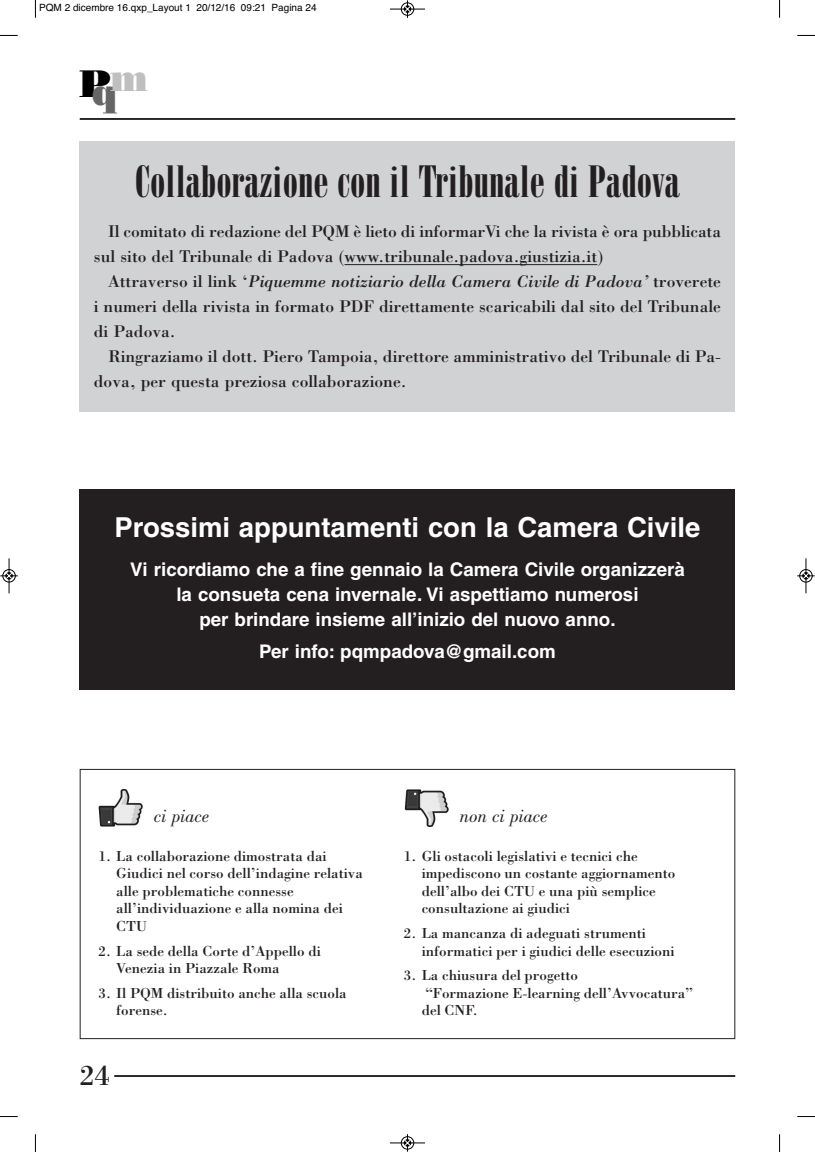
<style>
.page{position:relative;width:815px;height:1152px;background:#fff}
.page>*{position:absolute;margin:0;border:0;box-sizing:border-box;transform-origin:0 0}
.t1{font:43.75px "Bodoni Poster Compressed";color:#231f20;scale:1.05 1}
.t2{font:38.38px "Bodoni Poster";color:#000}
.t3{font:30px "Bodoni";color:#231f20}
.t4{font:700 27.5px "Helvetica";color:#fff}
.t5{font:700 18.75px/25px "Helvetica";color:#fff;text-align:center}
.t6{font:italic 18.75px "Bodoni";color:#231f20}
.t7{font:17.5px/25px "Bodoni";color:#231f20}
.t8{font:15px/17.5px "Bodoni";color:#231f20}
.t9{font:10px "Helvetica";color:#000}
.s1{color:#666}
.s2{color:#bfbfbf}
.s3{font-style:italic}
</style>
<div class="page">
<hr style="left:80px;top:118px;width:655px;height:2px;background:#231f20">
<hr style="left:114px;top:1075px;width:621px;height:2px;background:#231f20">
<div style="left:80px;top:142px;width:655px;height:270px;background:#d1d2d4"></div>
<hr style="left:345px;top:264px;width:252px;height:1px;background:#231f20">
<div style="left:80px;top:769px;width:655px;height:270px;border:1px solid #231f20"></div>
<img style="left:98px;top:789px;width:45px;height:37px">
<img style="left:404px;top:789px;width:45px;height:37px">
<div style="left:80px;top:489px;width:655px;height:201px;background:#231f20"></div>
<svg style="left:35px;top:0;width:1px;height:18px"></svg>
<svg style="left:0;top:35px;width:18px;height:1px"></svg>
<svg style="left:779px;top:0;width:1px;height:18px"></svg>
<svg style="left:797px;top:35px;width:18px;height:1px"></svg>
<svg style="left:35px;top:1134px;width:1px;height:18px"></svg>
<svg style="left:0;top:1116px;width:18px;height:1px"></svg>
<svg style="left:779px;top:1134px;width:1px;height:18px"></svg>
<svg style="left:797px;top:1116px;width:18px;height:1px"></svg>
<div style="left:401px;top:2px;width:13px;height:14px;border:1px solid #fff;border-radius:50%"></div>
<hr style="left:390px;top:9px;width:35px;height:1px;background:#000">
<div style="left:401px;top:3px;width:13px;height:12px;border:1px solid #000;border-radius:50%"></div>
<svg style="left:404px;top:0;width:7px;height:18px"></svg>
<hr style="left:390px;top:1142px;width:35px;height:1px;background:#000">
<div style="left:401px;top:1136px;width:13px;height:13px;border:1px solid #000;border-radius:50%"></div>
<svg style="left:404px;top:1134px;width:7px;height:17px"></svg>
<div style="left:2px;top:569px;width:14px;height:13px;border:1px solid #fff;border-radius:50%"></div>
<hr style="left:9px;top:558px;width:1px;height:35px;background:#000">
<div style="left:3px;top:569px;width:12px;height:13px;border:1px solid #000;border-radius:50%"></div>
<svg style="left:0;top:572px;width:18px;height:7px"></svg>
<div style="left:799px;top:569px;width:14px;height:13px;border:1px solid #fff;border-radius:50%"></div>
<hr style="left:806px;top:558px;width:1px;height:35px;background:#000">
<div style="left:800px;top:569px;width:12px;height:13px;border:1px solid #000;border-radius:50%"></div>
<svg style="left:797px;top:572px;width:18px;height:7px"></svg>
<p class="t9" style="left:39px;top:2px;width:279px">PQM 2 dicembre 16.qxp_Layout 1 20/12/16 09:21 Pagina 24</p>
<h2 class="t2" style="left:80px;top:61px;width:70px">P<span class="s1">q</span><span class="s2">m</span></h2>
<h1 class="t1" style="left:135px;top:165px;width:521px">Collaborazione con il Tribunale di Padova</h1>
<p class="t7" style="left:94px;top:219px;width:629px;text-indent:14px">Il comitato di redazione del PQM è lieto di informarVi che la rivista è ora pubblicata sul sito del Tribunale di Padova (www.tribunale.padova.giustizia.it)</p>
<p class="t7" style="left:94px;top:269px;width:629px;text-align:justify;text-indent:14px">Attraverso il link ‘<span class="s3">Piquemme notiziario della Camera Civile di Padova’</span> troverete i numeri della rivista in formato PDF direttamente scaricabili dal sito del Tribunale di Padova.</p>
<p class="t7" style="left:94px;top:344px;width:629px;text-indent:14px">Ringraziamo il dott. Piero Tampoia, direttore amministrativo del Tribunale di Pa&shy;dova, per questa preziosa collaborazione.</p>
<h3 class="t4" style="left:115px;top:517px;width:587px">Prossimi appuntamenti con la Camera Civile</h3>
<p class="t5" style="left:130px;top:558px;width:556px">Vi ricordiamo che a fine gennaio la Camera Civile organizzerà la consueta cena invernale. Vi aspettiamo numerosi<br>per brindare insieme all’inizio del nuovo anno.</p>
<p class="t5" style="left:259px;top:641px;width:298px">Per info: pqmpadova@gmail.com</p>
<p class="t6" style="left:154px;top:809px;width:57px">ci piace</p>
<p class="t6" style="left:460px;top:809px;width:89px">non ci piace</p>
<p class="t8" style="left:116px;top:847px;width:248px;text-indent:-18px">1. La collaborazione dimostrata dai<br>Giudici nel corso dell’indagine relativa alle problematiche connesse all’individuazione e alla nomina dei<br>CTU</p>
<p class="t8" style="left:116px;top:941px;width:206px;text-indent:-18px">2. La sede della Corte d’Appello di<br>Venezia in Piazzale Roma</p>
<p class="t8" style="left:116px;top:983px;width:232px;text-indent:-18px">3. Il PQM distribuito anche alla scuola forense.</p>
<p class="t8" style="left:422px;top:847px;width:255px;text-indent:-18px">1. Gli ostacoli legislativi e tecnici che impediscono un costante aggiornamento dell’albo dei CTU e una più semplice consultazione ai giudici</p>
<p class="t8" style="left:422px;top:924px;width:254px;text-indent:-18px">2. La mancanza di adeguati strumenti informatici per i giudici delle esecuzioni</p>
<p class="t8" style="left:422px;top:966px;width:273px;text-indent:-18px">3. La chiusura del progetto<br>“Formazione E-learning dell’Avvocatura” del CNF.</p>
<h3 class="t3" style="left:80px;top:1057px;width:31px">24</h3>
</div>
